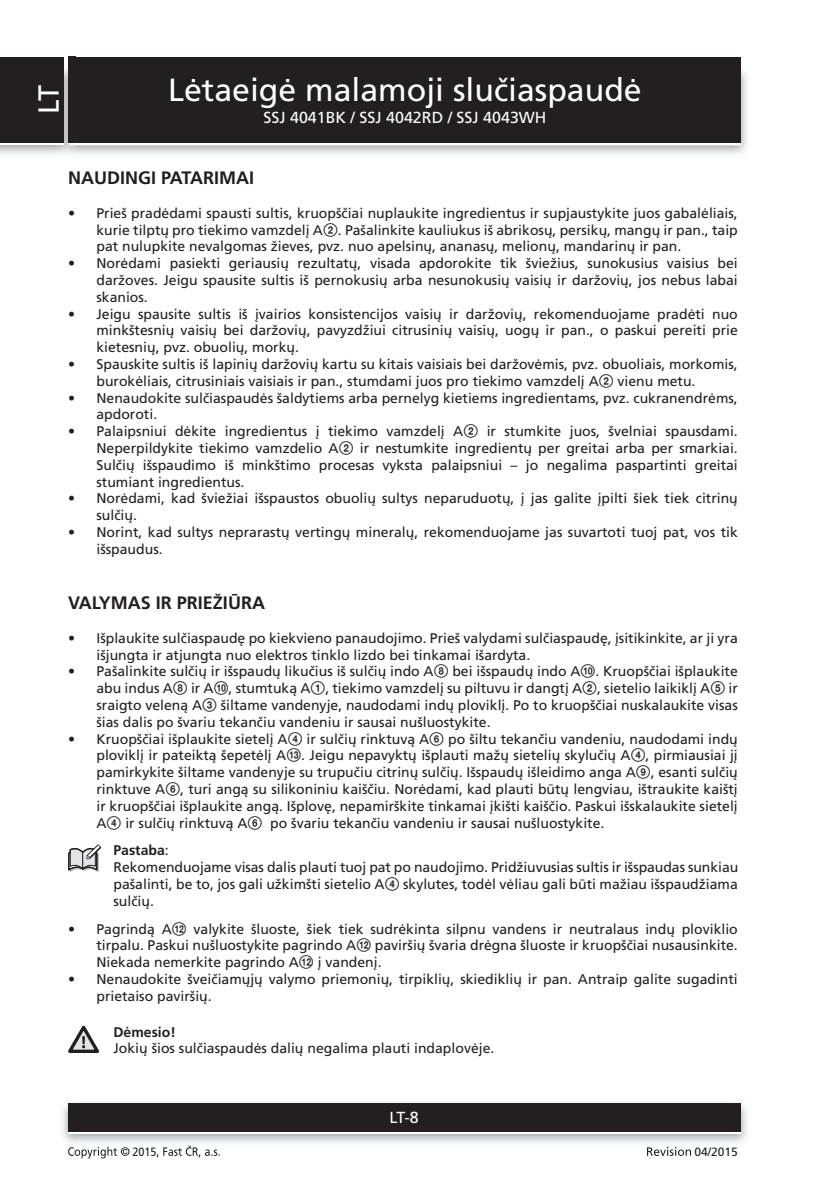
<style>
.page{position:relative;width:840px;height:1191px;background:#fff}
.page>*{position:absolute;margin:0;border:0;box-sizing:border-box;transform-origin:0 0}
.t1{font:32px "Frutiger CE";color:#fff}
.t2{font:29px "Frutiger CE";color:#fff}
.titulek_9{font:700 18px "Frutiger CE";color:#231f20}
.t3{font:16px "Frutiger CE";color:#fff}
.odrazka_5mm{font:14px/16.8px "Frutiger CE";color:#231f20}
.text_7{font:14px/16.8px "Frutiger CE";color:#231f20;text-align:justify}
.text_7-2{font:700 14px "Frutiger CE";color:#231f20}
.t4{font:12px "Frutiger CE";color:#231f20}
.t5{font:12px "Frutiger CE";color:#231f20;scale:.9 1}
.s1{font-family:"Zz 3"}
.s2{font-weight:400}
</style>
<div class="page">
<img style="left:0;top:63px;width:747px;height:91px">
<img style="left:740px;top:68px;width:1px;height:75px">
<div style="left:68px;top:59px;width:672px;height:86px;background:#fff"></div>
<div style="left:68px;top:57px;width:672px;height:86px;background:#231f20"></div>
<img style="left:62px;top:1103px;width:685px;height:40px">
<div style="left:68px;top:1106px;width:672px;height:28px;background:linear-gradient(to right,#fff,#fff)"></div>
<div style="left:68px;top:1103px;width:672px;height:28px;background:#231f20"></div>
<div style="left:0;top:59px;width:64px;height:86px;background:#fff"></div>
<div style="left:0;top:57px;width:64px;height:86px;background:#231f20"></div>
<svg style="left:68px;top:1146px;width:61px;height:12px"></svg>
<svg style="left:156px;top:1145px;width:64px;height:12px"></svg>
<svg style="left:647px;top:1147px;width:43px;height:8px"></svg>
<svg style="left:68px;top:844px;width:33px;height:28px"></svg>
<svg style="left:68px;top:1025px;width:31px;height:28px"></svg>
<h2 class="t2" style="left:32px;top:114px;width:31px;rotate:-90deg">LT</h2>
<h1 class="t1" style="left:168px;top:71px;width:475px">Lėtaeigė malamoji slučiaspaudė</h1>
<p class="t3" style="left:263px;top:109px;width:284px">SSJ 4041BK / SSJ 4042RD / SSJ 4043WH</p>
<p class="titulek_9" style="left:68px;top:168px;width:187px">NAUDINGI PATARIMAI</p>
<p class="odrazka_5mm" style="left:96px;top:204px;width:642px;text-align:justify;text-indent:-28px">• Prieš pradėdami spausti sultis, kruopščiai nuplaukite ingredientus ir supjaustykite juos gabalėliais, kurie tilptų pro tiekimo vamzdelį A<span class="s1">2</span>. Pašalinkite kauliukus iš abrikosų, persikų, mangų ir pan., taip pat nulupkite nevalgomas žieves, pvz. nuo apelsinų, ananasų, melionų, mandarinų ir pan.</p>
<p class="odrazka_5mm" style="left:96px;top:255px;width:642px;text-align:justify;text-indent:-28px">• Norėdami pasiekti geriausių rezultatų, visada apdorokite tik šviežius, sunokusius vaisius bei daržoves. Jeigu spausite sultis iš pernokusių arba nesunokusių vaisių ir daržovių, jos nebus labai skanios.</p>
<p class="odrazka_5mm" style="left:96px;top:305px;width:642px;text-align:justify;text-indent:-28px">• Jeigu spausite sultis iš įvairios konsistencijos vaisių ir daržovių, rekomenduojame pradėti nuo minkštesnių vaisių bei daržovių, pavyzdžiui citrusinių vaisių, uogų ir pan., o paskui pereiti prie kietesnių, pvz. obuolių, morkų.</p>
<p class="odrazka_5mm" style="left:96px;top:356px;width:642px;text-indent:-28px">• Spauskite sultis iš lapinių daržovių kartu su kitais vaisiais bei daržovėmis, pvz. obuoliais, morkomis, burokėliais, citrusiniais vaisiais ir pan., stumdami juos pro tiekimo vamzdelį A<span class="s1">2</span> vienu metu.</p>
<p class="odrazka_5mm" style="left:96px;top:389px;width:642px;text-indent:-28px">• Nenaudokite sulčiaspaudės šaldytiems arba pernelyg kietiems ingredientams, pvz. cukranendrėms, apdoroti.</p>
<p class="odrazka_5mm" style="left:96px;top:423px;width:642px;text-indent:-28px">• Palaipsniui dėkite ingredientus į tiekimo vamzdelį A<span class="s1">2</span> ir stumkite juos, švelniai spausdami.<br>Neperpildykite tiekimo vamzdelio A<span class="s1">2</span> ir nestumkite ingredientų per greitai arba per smarkiai.<br>Sulčių išspaudimo iš minkštimo procesas vyksta palaipsniui – jo negalima paspartinti greitai stumiant ingredientus.</p>
<p class="odrazka_5mm" style="left:96px;top:490px;width:642px;text-indent:-28px">• Norėdami, kad šviežiai išspaustos obuolių sultys neparuduotų, į jas galite įpilti šiek tiek citrinų sulčių.</p>
<p class="odrazka_5mm" style="left:96px;top:524px;width:642px;text-indent:-28px">• Norint, kad sultys neprarastų vertingų mineralų, rekomenduojame jas suvartoti tuoj pat, vos tik išspaudus.</p>
<p class="titulek_9" style="left:68px;top:592px;width:198px">VALYMAS IR PRIEŽIŪRA</p>
<p class="odrazka_5mm" style="left:96px;top:629px;width:642px;text-indent:-28px">• Išplaukite sulčiaspaudę po kiekvieno panaudojimo. Prieš valydami sulčiaspaudę, įsitikinkite, ar ji yra išjungta ir atjungta nuo elektros tinklo lizdo bei tinkamai išardyta.</p>
<p class="odrazka_5mm" style="left:96px;top:663px;width:642px;text-align:justify;text-indent:-28px">• Pašalinkite sulčių ir išspaudų likučius iš sulčių indo A<span class="s1">8</span> bei išspaudų indo A<span class="s1">0</span>. Kruopščiai išplaukite abu indus A<span class="s1">8</span> ir A<span class="s1">0</span>, stumtuką A<span class="s1">1</span>, tiekimo vamzdelį su piltuvu ir dangtį A<span class="s1">2</span>, sietelio laikiklį A<span class="s1">5</span> ir sraigto veleną A<span class="s1">3</span> šiltame vandenyje, naudodami indų ploviklį. Po to kruopščiai nuskalaukite visas šias dalis po švariu tekančiu vandeniu ir sausai nušluostykite.</p>
<p class="odrazka_5mm" style="left:96px;top:730px;width:642px;text-align:justify;text-indent:-28px">• Kruopščiai išplaukite sietelį A<span class="s1">4</span> ir sulčių rinktuvą A<span class="s1">6</span> po šiltu tekančiu vandeniu, naudodami indų ploviklį ir pateiktą šepetėlį A<span class="s1">qd</span>. Jeigu nepavyktų išplauti mažų sietelių skylučių A<span class="s1">4</span>, pirmiausiai jį pamirkykite šiltame vandenyje su trupučiu citrinų sulčių. Išspaudų išleidimo anga A<span class="s1">9</span>, esanti sulčių rinktuve A<span class="s1">6</span>, turi angą su silikoniniu kaiščiu. Norėdami, kad plauti būtų lengviau, ištraukite kaištį ir kruopščiai išplaukite angą. Išplovę, nepamirškite tinkamai įkišti kaiščio. Paskui išskalaukite sietelį A<span class="s1">4</span> ir sulčių rinktuvą A<span class="s1">6</span> po švariu tekančiu vandeniu ir sausai nušluostykite.</p>
<p class="text_7-2" style="left:113px;top:842px;width:57px">Pastaba<span class="s2">:</span></p>
<p class="text_7" style="left:113px;top:859px;width:626px">Rekomenduojame visas dalis plauti tuoj pat po naudojimo. Pridžiuvusias sultis ir išspaudas sunkiau pašalinti, be to, jos gali užkimšti sietelio A<span class="s1">4</span> skylutes, todėl vėliau gali būti mažiau išspaudžiama sulčių.</p>
<p class="odrazka_5mm" style="left:96px;top:920px;width:642px;text-indent:-28px">• Pagrindą A<span class="s1">qs</span> valykite šluoste, šiek tiek sudrėkinta silpnu vandens ir neutralaus indų ploviklio tirpalu. Paskui nušluostykite pagrindo A<span class="s1">qs</span> paviršių švaria drėgna šluoste ir kruopščiai nusausinkite.<br>Niekada nemerkite pagrindo A<span class="s1">qs</span> į vandenį.</p>
<p class="odrazka_5mm" style="left:96px;top:970px;width:642px;text-indent:-28px">• Nenaudokite šveičiamųjų valymo priemonių, tirpiklių, skiediklių ir pan. Antraip galite sugadinti prietaiso paviršių.</p>
<p class="text_7-2" style="left:113px;top:1023px;width:64px">Dėmesio!</p>
<p class="text_7" style="left:113px;top:1040px;width:380px">Jokių šios sulčiaspaudės dalių negalima plauti indaplovėje.</p>
<p class="t3" style="left:389px;top:1108px;width:31px">LT-8</p>
<p class="t5" style="left:132px;top:1144px;width:28px">2015</p>
<p class="t4" style="left:694px;top:1144px;width:45px">04/2015</p>
</div>
